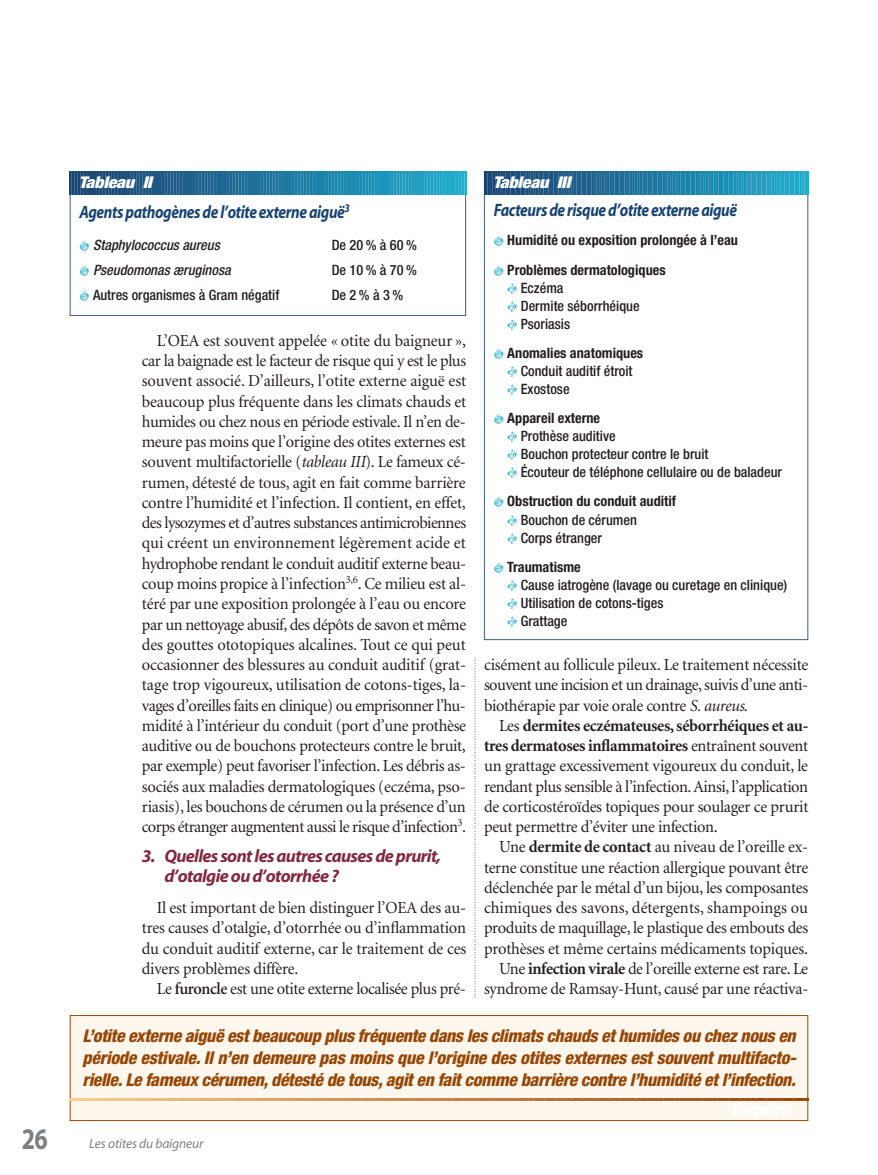
<style>
.page{position:relative;width:878px;height:1175px;background:#fff}
.page>*{position:absolute;margin:0;border:0;box-sizing:border-box;transform-origin:0 0}
.t1{font:700 30px "Myriad";color:#7d7f81;scale:.8 1}
.t2{font:italic 700 18px "Myriad";letter-spacing:-.025em;color:#174371;scale:.85 1}
.t3{font:italic 700 18px/19.5px "Myriad";letter-spacing:-.035em;color:#82293f}
.t4{font:italic 800 condensed 17.7px/21.8px "Helvetica Neue";letter-spacing:-.02em;color:#974705;text-align:justify}
.t5{font:16.8px/20.2px "Minion";letter-spacing:-.015em;color:#231f20;text-align:justify}
.t6{font:italic 900 condensed 16.2px "Helvetica Neue";letter-spacing:-.015em;color:#fff;scale:1.11 1}
.t7{font:500 condensed 14.25px/18px "Helvetica Neue";color:#231f20}
.t8{font:700 condensed 14.25px/29.2px "Helvetica Neue";color:#231f20}
.t9{font:italic 500 condensed 14.25px "Helvetica Neue";color:#231f20}
.t10{font:italic 13.5px "Myriad";letter-spacing:-.01em;color:#7d7f81}
.s1{font-style:italic}
.s2{font-weight:600}
.s3{font-weight:700}
</style>
<div class="page">
<svg style="left:474px;top:658px;width:1px;height:340px"></svg>
<div style="left:70px;top:172px;width:396px;height:144px;border:1px solid #405c88"></div>
<svg style="left:70px;top:172px;width:396px;height:22px;background:#257aa1"></svg>
<svg style="left:484px;top:172px;width:325px;height:22px;background:#277ba2"></svg>
<div style="left:70px;top:1015px;width:737px;height:105px;background:#fef7ed"></div>
<div style="left:70px;top:1015px;width:738px;height:105px;border:1px solid #974705"></div>
<svg style="left:70px;top:1098px;width:23px;height:22px"></svg>
<hr style="left:97px;top:1098px;width:2px;height:22px;background:#f9c78a">
<svg style="left:103px;top:1098px;width:109px;height:22px"></svg>
<hr style="left:216px;top:1098px;width:2px;height:22px;background:#e6ae71">
<svg style="left:222px;top:1098px;width:109px;height:22px"></svg>
<hr style="left:335px;top:1098px;width:2px;height:22px;background:#d59559">
<svg style="left:341px;top:1098px;width:255px;height:22px"></svg>
<hr style="left:600px;top:1098px;width:2px;height:22px;background:#b16728">
<svg style="left:606px;top:1098px;width:109px;height:22px"></svg>
<hr style="left:719px;top:1098px;width:2px;height:22px;background:#a25414">
<svg style="left:725px;top:1098px;width:82px;height:22px"></svg>
<p class="t6" style="left:79px;top:177px;width:67px">Tableau II</p>
<p class="t2" style="left:80px;top:206px;width:319px">Agents pathogènes de l’otite externe aiguë<sup>3</sup></p>
<p class="t9" style="left:93px;top:240px;width:128px">Staphylococcus aureus</p>
<p class="t7" style="left:332px;top:237px;width:87px">De 20 % à 60 %</p>
<p class="t9" style="left:93px;top:264px;width:139px">Pseudomonas æruginosa</p>
<p class="t7" style="left:332px;top:262px;width:87px">De 10 % à 70 %</p>
<p class="t7" style="left:93px;top:287px;width:188px">Autres organismes à Gram négatif</p>
<p class="t7" style="left:332px;top:287px;width:73px">De 2% à 3%</p>
<p class="t5" style="left:142px;top:332px;width:326px;text-indent:15px">L’OEA est souvent appelée « otite du baigneur », car la baignade est le facteur de risque qui y est le plus souvent associé. D’ailleurs, l’otite externe aiguë est beaucoup plus fréquente dans les climats chauds et humides ou chez nous en période estivale. Il n’en de&shy;meure pas moins que l’origine des otites externes est souvent multifactorielle (<span class="s1">tableau III</span>). Le fameux cé&shy;rumen, détesté de tous, agit en fait comme barrière contre l’humidité et l’infection. Il contient, en effet, des lysozymes et d’autres substances antimicrobiennes qui créent un environnement légèrement acide et hydrophobe rendant le conduit auditif externe beau&shy;coup moins propice à l’infection<sup>3,6</sup>. Ce milieu est al&shy;téré par une exposition prolongée à l’eau ou encore par un nettoyage abusif, des dépôts de savon et même des gouttes ototopiques alcalines. Tout ce qui peut occasionner des blessures au conduit auditif (grat&shy;tage trop vigoureux, utilisation de cotons-tiges, la&shy;vages d’oreilles faits en clinique) ou emprisonner l’hu&shy;midité à l’intérieur du conduit (port d’une prothèse auditive ou de bouchons protecteurs contre le bruit, par exemple) peut favoriser l’infection. Les débris as&shy;sociés aux maladies dermatologiques (eczéma, pso&shy;riasis), les bouchons de cérumen ou la présence d’un corps étranger augmentent aussi le risque d’infection<sup>3</sup>.</p>
<p class="t3" style="left:164px;top:848px;width:278px;text-indent:-22px">3. Quelles sont les autres causes de prurit, d’otalgie ou d’otorrhée?</p>
<p class="t5" style="left:142px;top:899px;width:326px;text-indent:15px">Il est important de bien distinguer l’OEA des au&shy;tres causes d’otalgie, d’otorrhée ou d’inflammation du conduit auditif externe, car le traitement de ces divers problèmes diffère.</p>
<p class="t5" style="left:157px;top:980px;width:310px">Le <span class="s2">furoncle</span> est une otite externe localisée plus pré-</p>
<p class="t6" style="left:493px;top:177px;width:71px">Tableau III</p>
<p class="t2" style="left:494px;top:203px;width:288px">Facteurs de risque d’otite externe aiguë</p>
<p class="t8" style="left:507px;top:227px;width:232px">Humidité ou exposition prolongée à l’eau<br>Problèmes dermatologiques</p>
<p class="t7" style="left:520px;top:280px;width:120px">Eczéma<br>Dermite séborrhéique<br>Psoriasis</p>
<p class="t8" style="left:507px;top:339px;width:137px">Anomalies anatomiques</p>
<p class="t7" style="left:520px;top:363px;width:113px">Conduit auditif étroit<br>Exostose</p>
<p class="t8" style="left:507px;top:405px;width:94px">Appareil externe</p>
<p class="t7" style="left:520px;top:428px;width:263px">Prothèse auditive<br>Bouchon protecteur contre le bruit<br>Écouteur de téléphone cellulaire ou de baladeur</p>
<p class="t8" style="left:507px;top:488px;width:170px">Obstruction du conduit auditif</p>
<p class="t7" style="left:520px;top:511px;width:118px">Bouchon de cérumen<br>Corps étranger</p>
<p class="t8" style="left:507px;top:553px;width:75px">Traumatisme</p>
<p class="t7" style="left:520px;top:577px;width:268px">Cause iatrogène (lavage ou curetage en clinique)<br>Utilisation de cotons-tiges<br>Grattage</p>
<p class="t5" style="left:484px;top:656px;width:326px">cisément au follicule pileux. Le traitement nécessite souvent une incision et un drainage, suivis d’une anti&shy;biothérapie par voie orale contre <span class="s1">S. aureus</span>.</p>
<p class="t5" style="left:484px;top:716px;width:326px;text-indent:15px">Les <span class="s3">dermites eczémateuses, séborrhéiques et au&shy;tres dermatoses inflammatoires</span> entraînent souvent un grattage excessivement vigoureux du conduit, le rendant plus sensible à l’infection. Ainsi, l’application de corticostéroïdes topiques pour soulager ce prurit peut permettre d’éviter une infection.</p>
<p class="t5" style="left:484px;top:838px;width:326px;text-align:right">Une <span class="s3">dermite de contact</span> au niveau de l’oreille ex&shy;terne constitue une réaction allergique pouvant être déclenchée par le métal d’un bijou, les composantes chimiques des savons, détergents, shampoings ou produits de maquillage, le plastique des embouts des prothèses et même certains médicaments topiques.<br>Une <span class="s3">infection virale</span> de l’oreille externe est rare. Le syndrome de Ramsay-Hunt, causé par une réactiva-</p>
<p class="t4" style="left:82px;top:1026px;width:715px">L’otite externe aiguë est beaucoup plus fréquente dans les climats chauds et humides ou chez nous en période estivale. Il n’en demeure pas moins que l’origine des otites externes est souvent multifacto&shy;rielle. Le fameux cérumen, détesté de tous, agit en fait comme barrière contre l’humidité et l’infection.</p>
<h1 class="t1" style="left:22px;top:1127px;width:34px">26</h1>
<p class="t10" style="left:89px;top:1138px;width:116px">Les otites du baigneur</p>
</div>
